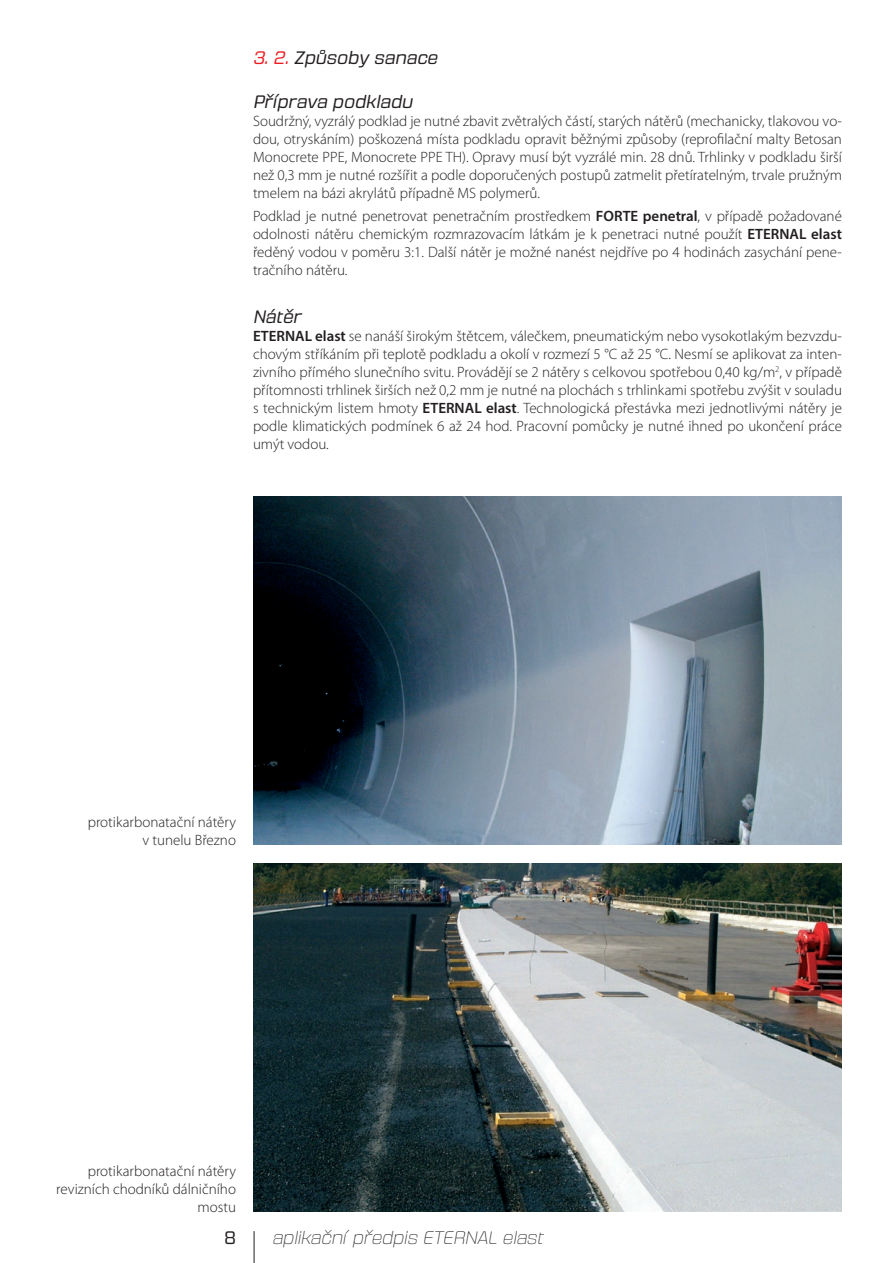
<style>
.page{position:relative;width:893px;height:1263px;background:#fff}
.page>*{position:absolute;margin:0;border:0;box-sizing:border-box;transform-origin:0 0}
.Nadpis1{font:italic 18px "Fromthe Stars Bk";color:#231f20}
.t1{font:italic 18px "Fromthe Stars El";color:#231f20}
.t2{font:18px "Fromthe Stars Bk";color:#231f20}
.text{font:300 15px/18px "Myriad Pro";color:#231f20;text-align:justify}
.s1{color:#ee1d23}
.s2{font-weight:600}
</style>
<div class="page">
<hr style="left:254px;top:1231px;width:1px;height:32px;background:#231f20">
<img style="left:253px;top:496px;width:589px;height:349px">
<img style="left:253px;top:863px;width:589px;height:349px">
<p class="Nadpis1" style="left:253px;top:47px;width:186px"><span class="s1">3. 2.</span> Způsoby sanace</p>
<p class="Nadpis1" style="left:253px;top:91px;width:161px">Příprava podkladu</p>
<p class="text" style="left:253px;top:112px;width:590px">Soudržný, vyzrálý podklad je nutné zbavit zvětralých částí, starých nátěrů (mechanicky, tlakovou vo&shy;dou, otryskáním) poškozená místa podkladu opravit běžnými způsoby (reprofilační malty Betosan Monocrete PPE, Monocrete PPE TH). Opravy musí být vyzrálé min. 28 dnů. Trhlinky v podkladu širší než 0,3 mm je nutné rozšířit a podle doporučených postupů zatmelit přetíratelným, trvale pružným tmelem na bázi akrylátů případně MS polymerů.</p>
<p class="text" style="left:253px;top:206px;width:590px">Podklad je nutné penetrovat penetračním prostředkem <span class="s2">FORTE penetral</span>, v případě požadované odolnosti nátěru chemickým rozmrazovacím látkám je k penetraci nutné použít <span class="s2">ETERNAL elast </span>ředěný vodou v poměru 3:1. Další nátěr je možné nanést nejdříve po 4 hodinách zasychání pene&shy;tračního nátěru.</p>
<p class="Nadpis1" style="left:253px;top:306px;width:50px">Nátěr</p>
<p class="text" style="left:253px;top:326px;width:590px"><span class="s2">ETERNAL elast</span> se nanáší širokým štětcem, válečkem, pneumatickým nebo vysokotlakým bezvzdu&shy;chovým stříkáním při teplotě podkladu a okolí v rozmezí 5 °C až 25 °C. Nesmí se aplikovat za inten&shy;zivního přímého slunečního svitu. Provádějí se 2 nátěry s celkovou spotřebou 0,40 kg/m<sup>2</sup>, v případě přítomnosti trhlinek širších než 0,2 mm je nutné na plochách s trhlinkami spotřebu zvýšit v souladu s technickým listem hmoty <span class="s2">ETERNAL elast</span>. Technologická přestávka mezi jednotlivými nátěry je podle klimatických podmínek 6 až 24 hod. Pracovní pomůcky je nutné ihned po ukončení práce umýt vodou.</p>
<p class="text" style="left:88px;top:813px;width:150px">protikarbonatační nátěry</p>
<p class="text" style="left:142px;top:831px;width:95px">v tunelu Březno</p>
<p class="text" style="left:56px;top:1162px;width:181px;text-align:right">protikarbonatační nátěry revizních chodníků dálničního mostu</p>
<p class="t2" style="left:225px;top:1227px;width:13px">8</p>
<p class="t1" style="left:272px;top:1227px;width:273px">aplikační předpis ETERNAL elast</p>
</div>
